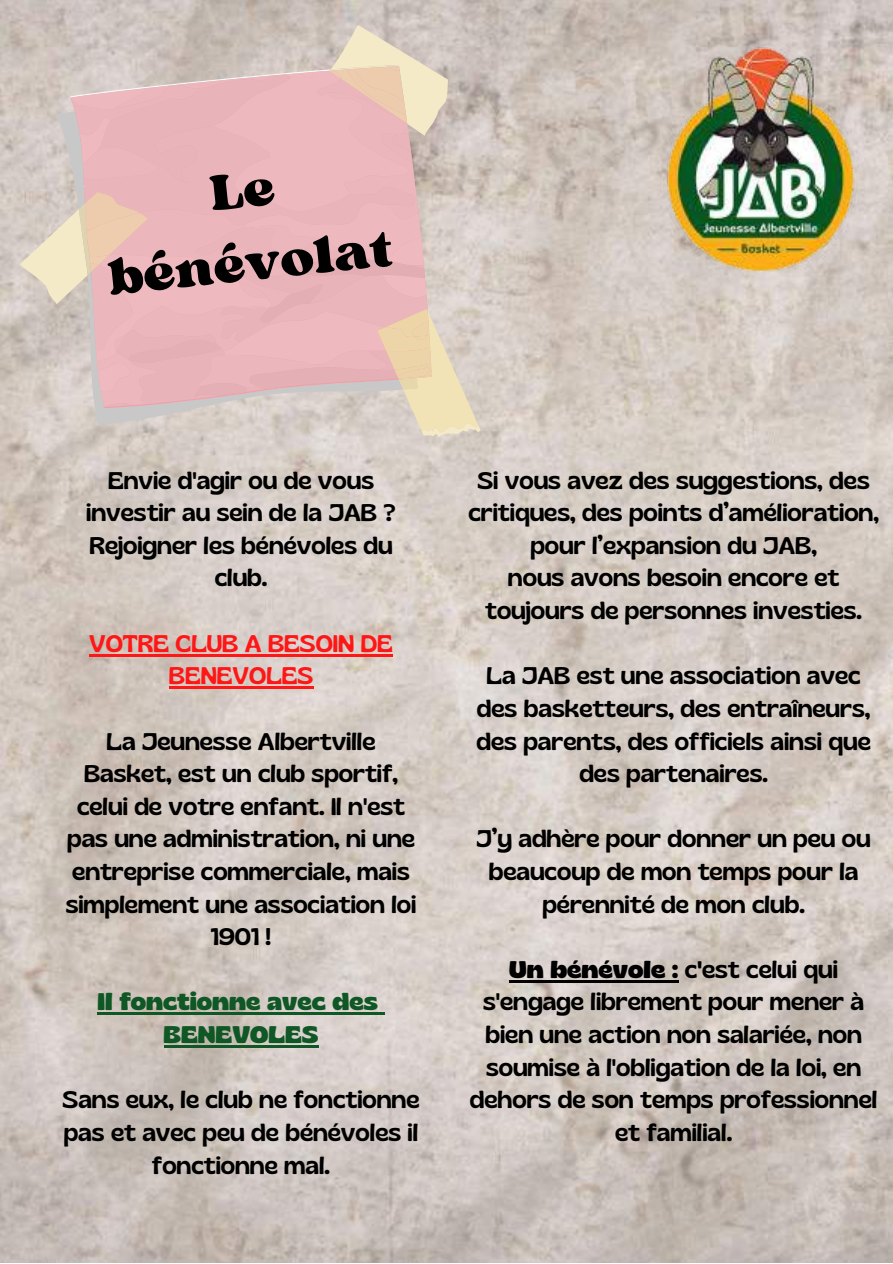
<style>
.page{position:relative;width:893px;height:1264px;background:#fff}
.page>*{position:absolute;margin:0;border:0;box-sizing:border-box;transform-origin:0 0}
.t1{font:52.95px/73.1px "Sergio Trendy";color:#000;text-align:center}
.t2{font:24px/32.5px "Gliker";color:#000;text-align:center}
.t3{font:700 24px/32.5px "Gliker";color:#0f5725;text-align:center}
.t4{font:24px/32.5px "Gliker";color:#ff1616;text-align:center}
.s1{font-weight:700}
</style>
<div class="page">
<img style="left:0;top:0;width:892px;height:1262px">
<svg style="left:15px;top:17px;width:466px;height:422px;background:#e0c1bd"></svg>
<img style="left:657px;top:43px;width:207px;height:234px">
<hr style="left:89px;top:654px;width:304px;height:2px;background:#ff1616">
<hr style="left:169px;top:686px;width:144px;height:2px;background:#ff1616">
<svg style="left:97px;top:1012px;width:8px;height:2px"></svg>
<hr style="left:105px;top:1012px;width:273px;height:2px;background:#0f5725">
<svg style="left:378px;top:1012px;width:6px;height:2px"></svg>
<hr style="left:163px;top:1045px;width:155px;height:2px;background:#0f5725">
<svg style="left:509px;top:980px;width:17px;height:2px"></svg>
<hr style="left:526px;top:980px;width:152px;height:2px;background:#000">
<h1 class="t1" style="left:96px;top:168px;width:287px;rotate:-6deg">Le bénévolat</h1>
<p class="t2" style="left:86px;top:463px;width:311px">Envie d'agir ou de vous investir au sein de la JAB ?<br>Rejoigner les bénévoles du club.</p>
<p class="t4" style="left:89px;top:626px;width:305px">VOTRE CLUB A BESOIN DE<br>BENEVOLES</p>
<p class="t2" style="left:66px;top:724px;width:352px">La Jeunesse Albertville<br>Basket, est un club sportif, celui de votre enfant. Il n'est pas une administration, ni une entreprise commerciale, mais simplement une association loi<br>1901 !</p>
<p class="t3" style="left:97px;top:984px;width:282px">Il fonctionne avec des<br>BENEVOLES</p>
<p class="t2" style="left:63px;top:1083px;width:358px">Sans eux, le club ne fonctionne pas et avec peu de bénévoles il fonctionne mal.</p>
<p class="t2" style="left:468px;top:463px;width:412px">Si vous avez des suggestions, des critiques, des points d’amélioration, pour l’expansion du JAB,<br>nous avons besoin encore et toujours de personnes investies.</p>
<p class="t2" style="left:476px;top:659px;width:396px">La JAB est une association avec des basketteurs, des entraîneurs, des parents, des officiels ainsi que des partenaires.</p>
<p class="t2" style="left:476px;top:822px;width:395px">J’y adhère pour donner un peu ou beaucoup de mon temps pour la pérennité de mon club.</p>
<p class="t2" style="left:470px;top:952px;width:409px"><span class="s1">Un bénévole :</span> c<span class="s1">'</span>est celui qui s'engage librement pour mener à bien une action non salariée, non soumise à l'obligation de la loi, en dehors de son temps professionnel et familial.</p>
</div>
